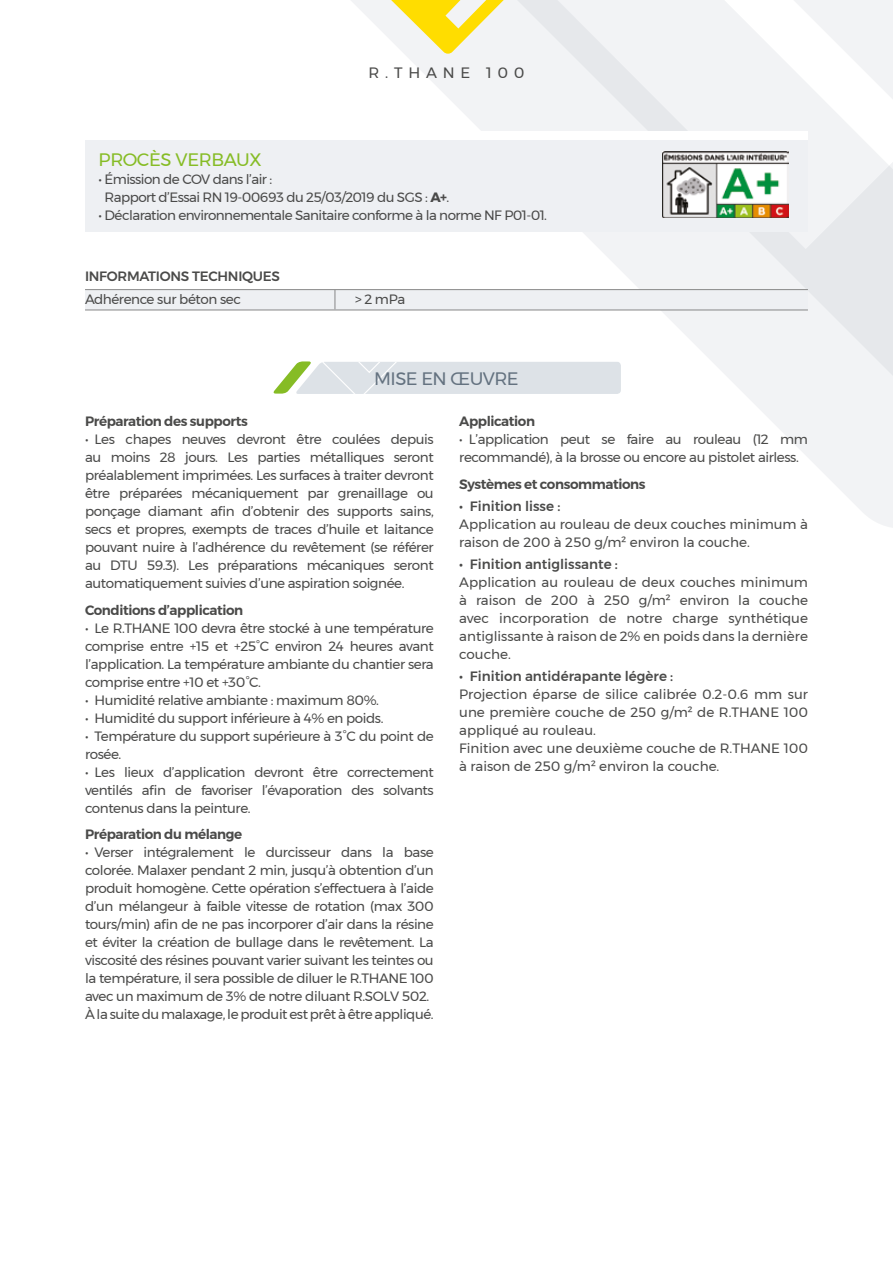
<style>
.page{position:relative;width:893px;height:1263px;background:#fff}
.page>*{position:absolute;margin:0;border:0;box-sizing:border-box;transform-origin:0 0}
.t1{font:18px "Montserrat";letter-spacing:-.02em;color:#86bc25}
.t2{font:18px "Montserrat";letter-spacing:-.03em;color:#647280}
.t3{font:15px "Montserrat";letter-spacing:.39em;color:#4a4a49}
.t4{font:13.5px/18px "Montserrat";letter-spacing:-.03em;color:#4a4a49;text-align:justify}
.t5{font:13.5px/18px "Montserrat";color:#4a4a49}
.t6{font:600 13.5px "Montserrat";letter-spacing:-.03em;color:#4a4a49}
.t7{font:500 13.5px "Montserrat";color:#4a4a49}
.t8{font:500 13.5px "Montserrat";letter-spacing:-.02em;color:#4a4a49}
.s1{font-weight:700}
</style>
<div class="page">
<svg style="left:329px;top:0;width:564px;height:528px"></svg>
<svg style="left:364px;top:0;width:166px;height:54px"></svg>
<div style="left:85px;top:290px;width:723px;height:19px;background:#eef0f3"></div>
<hr style="left:85px;top:309px;width:723px;height:1px;background:#878787">
<hr style="left:85px;top:289px;width:723px;height:1px;background:#878787">
<svg style="left:334px;top:290px;width:1px;height:19px"></svg>
<svg style="left:273px;top:361px;width:348px;height:33px"></svg>
<div style="left:85px;top:139px;width:723px;height:93px;background:#eef0f3"></div>
<div style="left:85px;top:131px;width:723px;height:8px;background:#fff"></div>
<img style="left:662px;top:152px;width:127px;height:66px">
<p class="t3" style="left:368px;top:61px;width:158px">R.THANE 100</p>
<h1 class="t1" style="left:99px;top:146px;width:165px">PROCÈS VERBAUX</h1>
<p class="t4" style="left:105px;top:170px;width:346px;text-indent:-6px">• Émission de COV dans l’air :<br>Rapport d’Essai RN 19-00693 du 25/03/2019 du SGS : <span class="s1">A+</span>.</p>
<p class="t4" style="left:99px;top:206px;width:450px">• Déclaration environnementale Sanitaire conforme à la norme NF P01-01.</p>
<p class="t8" style="left:85px;top:266px;width:197px">INFORMATIONS TECHNIQUES</p>
<p class="t4" style="left:85px;top:290px;width:157px">Adhérence sur béton sec</p>
<p class="t4" style="left:355px;top:290px;width:52px">&gt; 2 mPa</p>
<h1 class="t2" style="left:374px;top:365px;width:146px">MISE EN ŒUVRE</h1>
<p class="t6" style="left:85px;top:411px;width:164px">Préparation des supports</p>
<p class="t4" style="left:85px;top:430px;width:350px">• Les chapes neuves devront être coulées depuis au moins 28 jours. Les parties métalliques seront préalablement imprimées. Les surfaces à traiter devront être préparées mécaniquement par grenaillage ou ponçage diamant afin d’obtenir des supports sains, secs et propres, exempts de traces d’huile et laitance pouvant nuire à l’adhérence du revêtement (se référer au DTU 59.3). Les préparations mécaniques seront automatiquement suivies d’une aspiration soignée.</p>
<p class="t6" style="left:85px;top:599px;width:160px">Conditions d’application</p>
<p class="t4" style="left:85px;top:619px;width:350px">• Le R.THANE 100 devra être stocké à une température comprise entre +15 et +25°C environ 24 heures avant l’application. La température ambiante du chantier sera comprise entre +10 et +30°C.</p>
<p class="t4" style="left:85px;top:691px;width:296px">• Humidité relative ambiante : maximum 80%.</p>
<p class="t4" style="left:85px;top:709px;width:300px">• Humidité du support inférieure à 4% en poids.</p>
<p class="t4" style="left:85px;top:727px;width:350px">• Température du support supérieure à 3°C du point de rosée.</p>
<p class="t4" style="left:85px;top:763px;width:350px">• Les lieux d’application devront être correctement ventilés afin de favoriser l’évaporation des solvants contenus dans la peinture.</p>
<p class="t6" style="left:85px;top:824px;width:159px">Préparation du mélange</p>
<p class="t4" style="left:85px;top:843px;width:350px;text-align:left">• Verser intégralement le durcisseur dans la base colorée. Malaxer pendant 2 min, jusqu’à obtention d’un produit homogène. Cette opération s’effectuera à l’aide d’un mélangeur à faible vitesse de rotation (max 300 tours/min) afin de ne pas incorporer d’air dans la résine et éviter la création de bullage dans le revêtement. La viscosité des résines pouvant varier suivant les teintes ou la température, il sera possible de diluer le R.THANE 100 avec un maximum de 3% de notre diluant R.SOLV 502.<br>À la suite du malaxage, le produit est prêt à être appliqué.</p>
<p class="t6" style="left:459px;top:411px;width:77px">Application</p>
<p class="t4" style="left:459px;top:430px;width:350px">• L’application peut se faire au rouleau (12 mm recommandé), à la brosse ou encore au pistolet airless.</p>
<p class="t6" style="left:459px;top:473px;width:188px">Systèmes et consommations</p>
<p class="t7" style="left:459px;top:495px;width:103px">• Finition lisse :</p>
<p class="t5" style="left:459px;top:515px;width:350px">Application au rouleau de deux couches minimum à raison de 200 à 250 g/m² environ la couche.</p>
<p class="t7" style="left:459px;top:554px;width:160px">• Finition antiglissante :</p>
<p class="t4" style="left:459px;top:573px;width:350px">Application au rouleau de deux couches minimum à raison de 200 à 250 g/m² environ la couche avec incorporation de notre charge synthétique antiglissante à raison de 2% en poids dans la dernière couche.</p>
<p class="t7" style="left:459px;top:666px;width:216px">• Finition antidérapante légère :</p>
<p class="t5" style="left:459px;top:685px;width:350px">Projection éparse de silice calibrée 0.2-0.6 mm sur une première couche de 250 g/m² de R.THANE 100 appliqué au rouleau.<br>Finition avec une deuxième couche de R.THANE 100 à raison de 250 g/m² environ la couche.</p>
</div>
